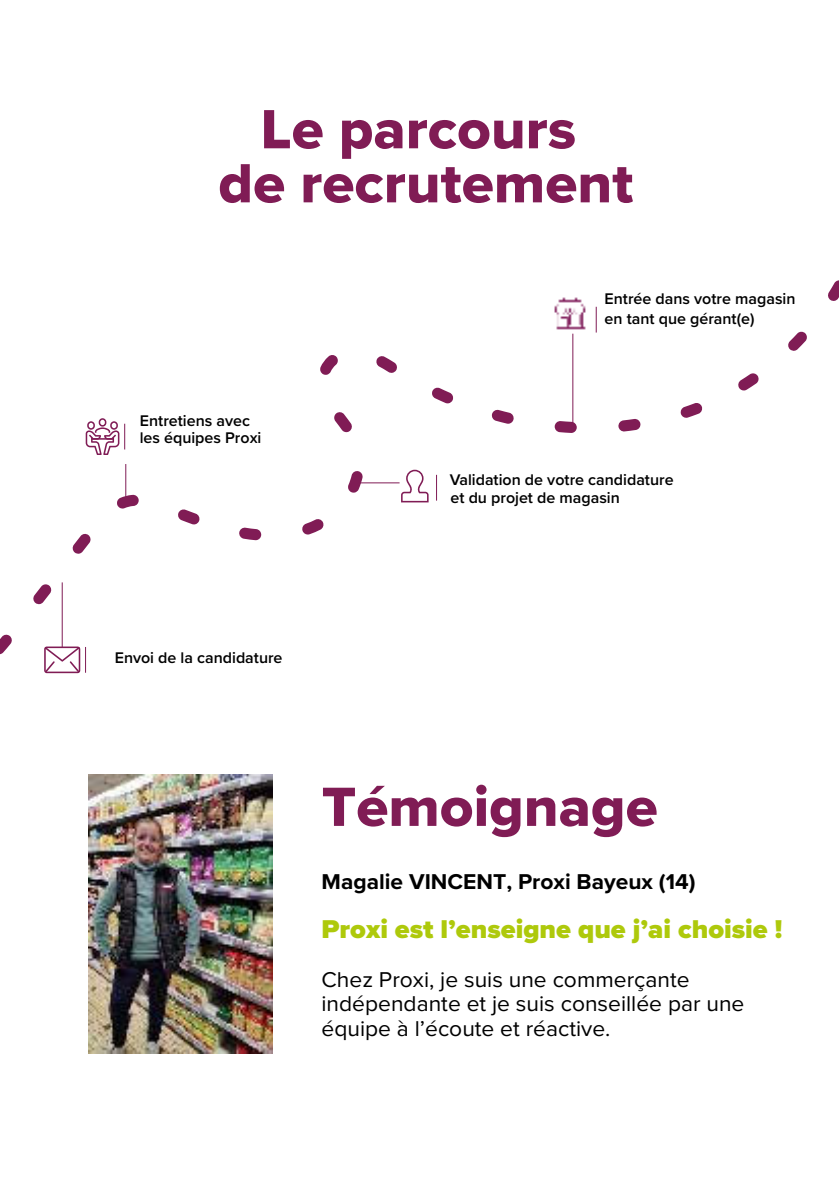
<style>
.page{position:relative;width:840px;height:1191px;background:#fff}
.page>*{position:absolute;margin:0;border:0;box-sizing:border-box;transform-origin:0 0}
.t1{font:57.2px/54px "Proxima Nova Extrabld";color:#801c55;text-align:center}
.t2{font:900 26.6px "Proxima Nova";color:#aec90b}
.t3{font:22.2px/24.4px "Proxima Nova";color:#000}
.t4{font:700 22.2px "Proxima Nova";color:#000}
.t5{font:600 16px/16.8px "Proxima Nova";color:#000}
</style>
<div class="page">
<svg style="left:0;top:280px;width:838px;height:374px"></svg>
<img style="left:89px;top:774px;width:183px;height:279px">
<hr style="left:62px;top:582px;width:1px;height:65px;background:#801c55">
<hr style="left:125px;top:464px;width:1px;height:39px;background:#801c55">
<hr style="left:354px;top:482px;width:45px;height:1px;background:#801c55">
<svg style="left:401px;top:470px;width:27px;height:32px"></svg>
<svg style="left:44px;top:646px;width:42px;height:27px"></svg>
<svg style="left:86px;top:418px;width:39px;height:37px"></svg>
<svg style="left:436px;top:475px;width:1px;height:25px"></svg>
<div style="left:96px;top:652px;width:12px;height:14px;background:#fff"></div>
<img style="left:494px;top:280px;width:151px;height:73px">
<svg style="left:595px;top:307px;width:1px;height:25px"></svg>
<hr style="left:572px;top:334px;width:1px;height:96px;background:#801c55">
<h1 class="t1" style="left:218px;top:105px;width:416px">Le parcours<br>de recrutement</h1>
<p class="t5" style="left:140px;top:413px;width:123px">Entretiens avec les équipes Proxi</p>
<p class="t5" style="left:604px;top:290px;width:192px;line-height:19.2px">Entrée dans votre magasin en tant que gérant(e)</p>
<p class="t5" style="left:449px;top:472px;width:225px;line-height:17.8px">Validation de votre candidature et du projet de magasin</p>
<p class="t5" style="left:115px;top:650px;width:169px">Envoi de la candidature</p>
<h1 class="t1" style="left:321px;top:783px;width:337px">Témoignage</h1>
<h3 class="t4" style="left:321px;top:869px;width:375px">Magalie VINCENT, Proxi Bayeux (14)</h3>
<h2 class="t2" style="left:321px;top:917px;width:462px">Proxi est l’enseigne que j’ai choisie !</h2>
<h3 class="t3" style="left:321px;top:968px;width:424px">Chez Proxi, je suis une commerçante indépendante et je suis conseillée par une équipe à l’écoute et réactive.</h3>
</div>
